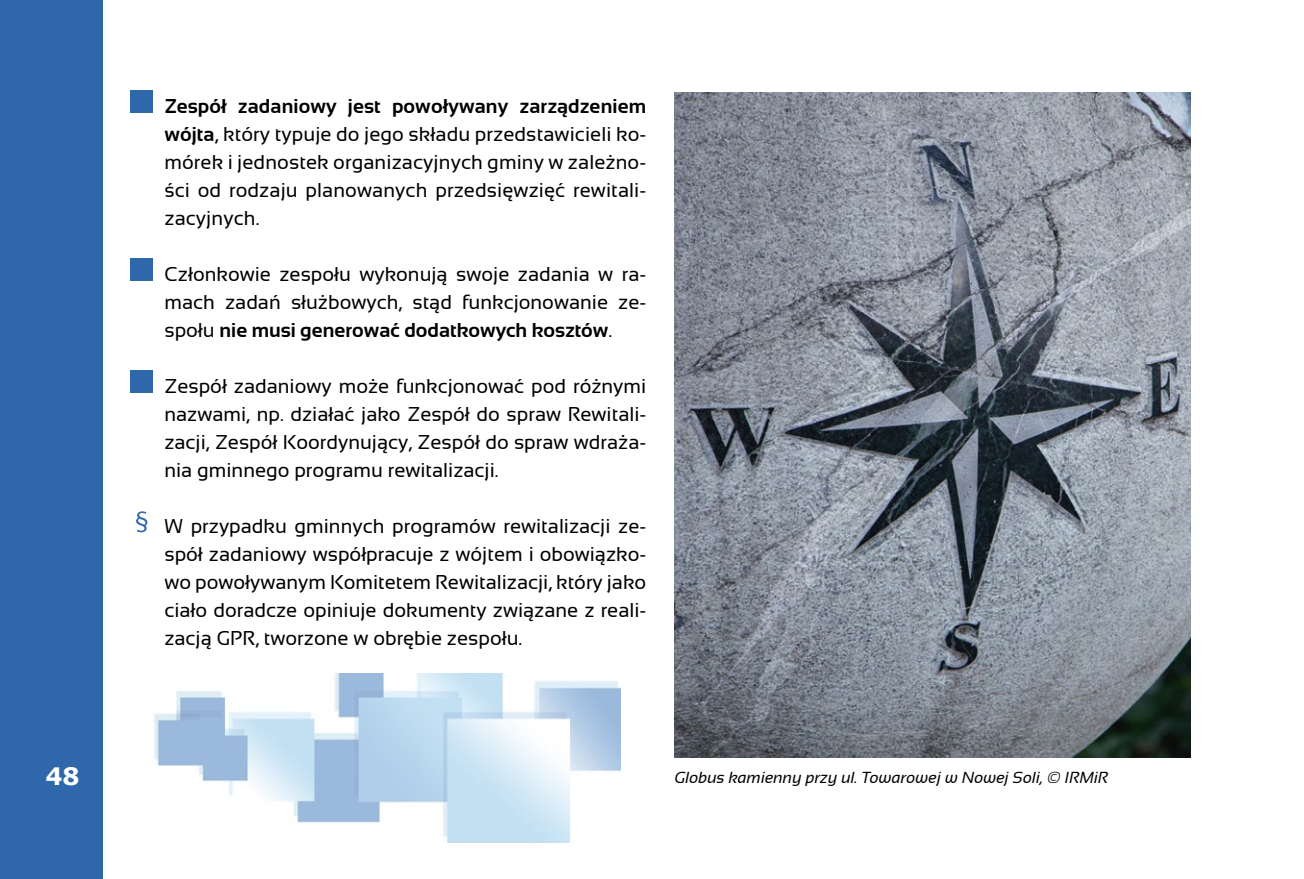
<style>
.page{position:relative;width:1304px;height:879px;background:#fff}
.page>*{position:absolute;margin:0;border:0;box-sizing:border-box;transform-origin:0 0}
.t1{font:700 24px "Verdana";color:#fff}
.wyliczenie{font:20px/28px "Sansation";color:#000;text-align:justify}
.podpis_fot{font:italic 16px "Sansation";color:#000}
.s1{font-weight:700}
</style>
<div class="page">
<div style="left:130px;top:90px;width:23px;height:23px;background:#2e68ab"></div>
<div style="left:130px;top:258px;width:23px;height:23px;background:#2e68ab"></div>
<div style="left:130px;top:370px;width:23px;height:23px;background:#2e68ab"></div>
<svg style="left:136px;top:511px;width:11px;height:21px"></svg>
<img style="left:675px;top:92px;width:516px;height:665px">
<img style="left:154px;top:673px;width:467px;height:169px">
<div style="left:0;top:0;width:102px;height:879px;background:#2e68ab"></div>
<p class="wyliczenie" style="left:164px;top:92px;width:483px"><span class="s1">Zespół zadaniowy jest powoływany zarządzeniem wójta</span>, który typuje do jego składu przedstawicieli ko&shy;mórek i jednostek organizacyjnych gminy w zależno&shy;ści od rodzaju planowanych przedsięwzięć rewitali&shy;zacyjnych.</p>
<p class="wyliczenie" style="left:164px;top:260px;width:483px">Członkowie zespołu wykonują swoje zadania w ra&shy;mach zadań służbowych, stąd funkcjonowanie ze&shy;społu <span class="s1">nie musi generować dodatkowych kosztów</span>.</p>
<p class="wyliczenie" style="left:164px;top:372px;width:483px">Zespół zadaniowy może funkcjonować pod różnymi nazwami, np. działać jako Zespół do spraw Rewitali&shy;zacji, Zespół Koordynujący, Zespół do spraw wdraża&shy;nia gminnego programu rewitalizacji.</p>
<p class="wyliczenie" style="left:164px;top:512px;width:483px">W przypadku gminnych programów rewitalizacji ze&shy;spół zadaniowy współpracuje z wójtem i obowiązko&shy;wo powoływanym Komitetem Rewitalizacji, który jako ciało doradcze opiniuje dokumenty związane z reali&shy;zacją GPR, tworzone w obrębie zespołu.</p>
<p class="t1" style="left:45px;top:759px;width:36px">48</p>
<p class="podpis_fot" style="left:675px;top:768px;width:435px">Globus kamienny przy ul. Towarowej w Nowej Soli, © IRMiR</p>
</div>
